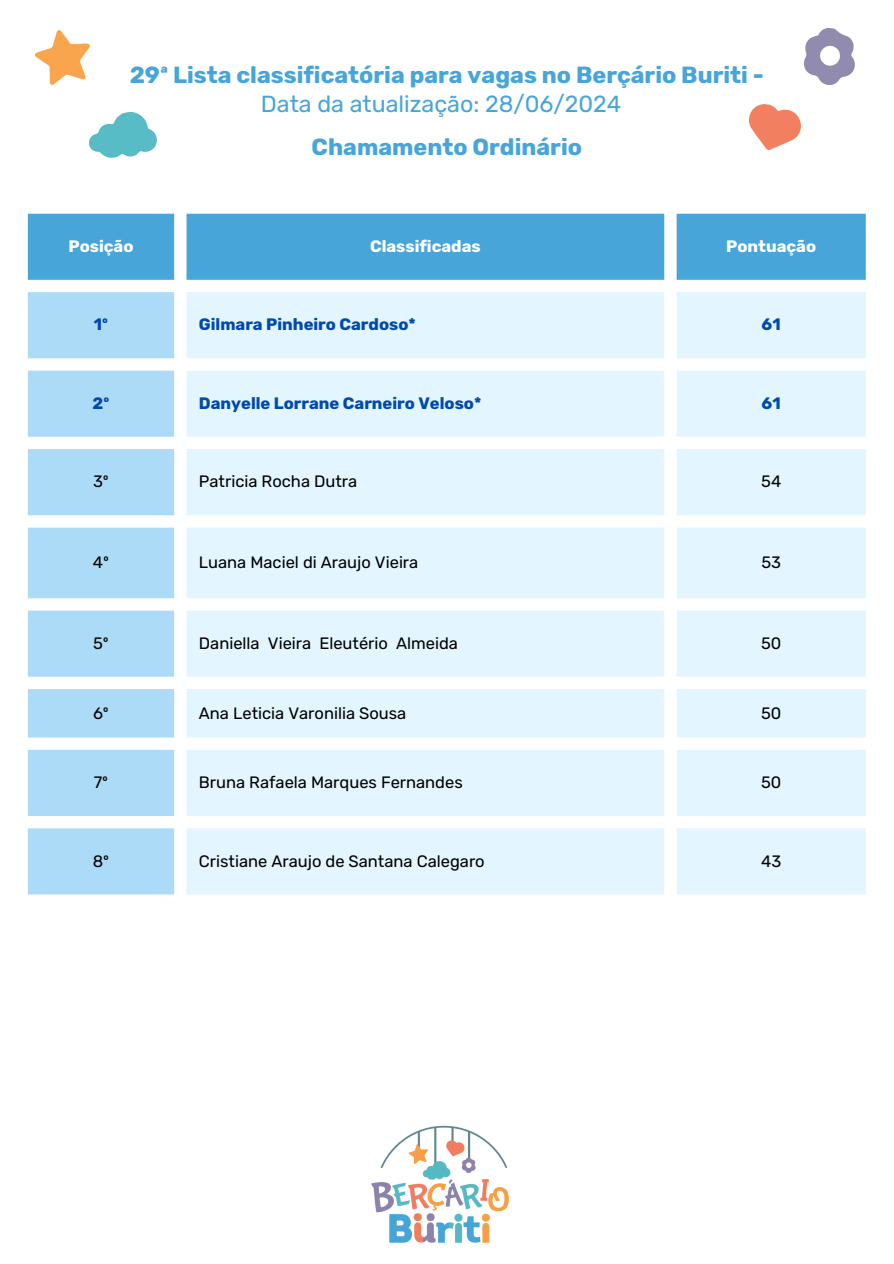
<style>
.page{position:relative;width:894px;height:1264px;background:#fff}
.page>*{position:absolute;margin:0;border:0;box-sizing:border-box;transform-origin:0 0}
.t1{font:700 23.25px/28.2px "Rubik";color:#48a5d9;text-align:center}
.t2{font:16.5px "Rubik";color:#000}
.t3{font:700 16.5px "Rubik";color:#004aad}
.t4{font:700 16.5px "Rubik";color:#fff}
.s1{font-weight:400}
</style>
<div class="page">
<img style="left:371px;top:1125px;width:138px;height:118px">
<div style="left:28px;top:214px;width:837px;height:66px;background:#48a5d9"></div>
<svg style="left:28px;top:292px;width:146px;height:602px;background:#b7e0f7"></svg>
<svg style="left:186px;top:292px;width:679px;height:602px;fill:#e3f5ff"></svg>
<img style="left:89px;top:113px;width:68px;height:45px">
<img style="left:35px;top:30px;width:54px;height:54px">
<img style="left:749px;top:105px;width:51px;height:45px">
<img style="left:804px;top:29px;width:50px;height:56px">
<p class="t1" style="left:130px;top:61px;width:635px">29ª Lista classificatória para vagas no Berçário Buriti -<br><span class="s1">Data da atualização: 28/06/2024</span></p>
<p class="t1" style="left:311px;top:133px;width:272px">Chamamento Ordinário</p>
<p class="t4" style="left:68px;top:236px;width:66px">Posição</p>
<p class="t4" style="left:370px;top:236px;width:112px">Classificadas</p>
<p class="t4" style="left:726px;top:236px;width:91px">Pontuação</p>
<h1 class="t3" style="left:94px;top:315px;width:16px">1º</h1>
<p class="t3" style="left:199px;top:315px;width:218px">Gilmara Pinheiro Cardoso*</p>
<p class="t3" style="left:761px;top:315px;width:21px">61</p>
<p class="t3" style="left:93px;top:393px;width:18px">2º</p>
<p class="t3" style="left:199px;top:393px;width:284px">Danyelle Lorrane Carneiro Veloso*</p>
<p class="t3" style="left:761px;top:393px;width:21px">61</p>
<p class="t2" style="left:93px;top:472px;width:17px">3º</p>
<p class="t2" style="left:199px;top:472px;width:160px">Patricia Rocha Dutra</p>
<p class="t2" style="left:761px;top:472px;width:22px">54</p>
<p class="t2" style="left:93px;top:552px;width:18px">4º</p>
<p class="t2" style="left:199px;top:552px;width:221px">Luana Maciel di Araujo Vieira</p>
<p class="t2" style="left:761px;top:552px;width:21px">53</p>
<p class="t2" style="left:93px;top:633px;width:17px">5º</p>
<p class="t2" style="left:199px;top:633px;width:260px">Daniella Vieira Eleutério Almeida</p>
<p class="t2" style="left:760px;top:633px;width:22px">50</p>
<p class="t2" style="left:93px;top:704px;width:17px">6º</p>
<p class="t2" style="left:199px;top:704px;width:209px">Ana Leticia Varonilia Sousa</p>
<p class="t2" style="left:760px;top:704px;width:22px">50</p>
<p class="t2" style="left:94px;top:772px;width:16px">7º</p>
<p class="t2" style="left:199px;top:772px;width:265px">Bruna Rafaela Marques Fernandes</p>
<p class="t2" style="left:760px;top:772px;width:22px">50</p>
<p class="t2" style="left:93px;top:851px;width:18px">8º</p>
<p class="t2" style="left:199px;top:851px;width:287px">Cristiane Araujo de Santana Calegaro</p>
<p class="t2" style="left:760px;top:851px;width:22px">43</p>
</div>
